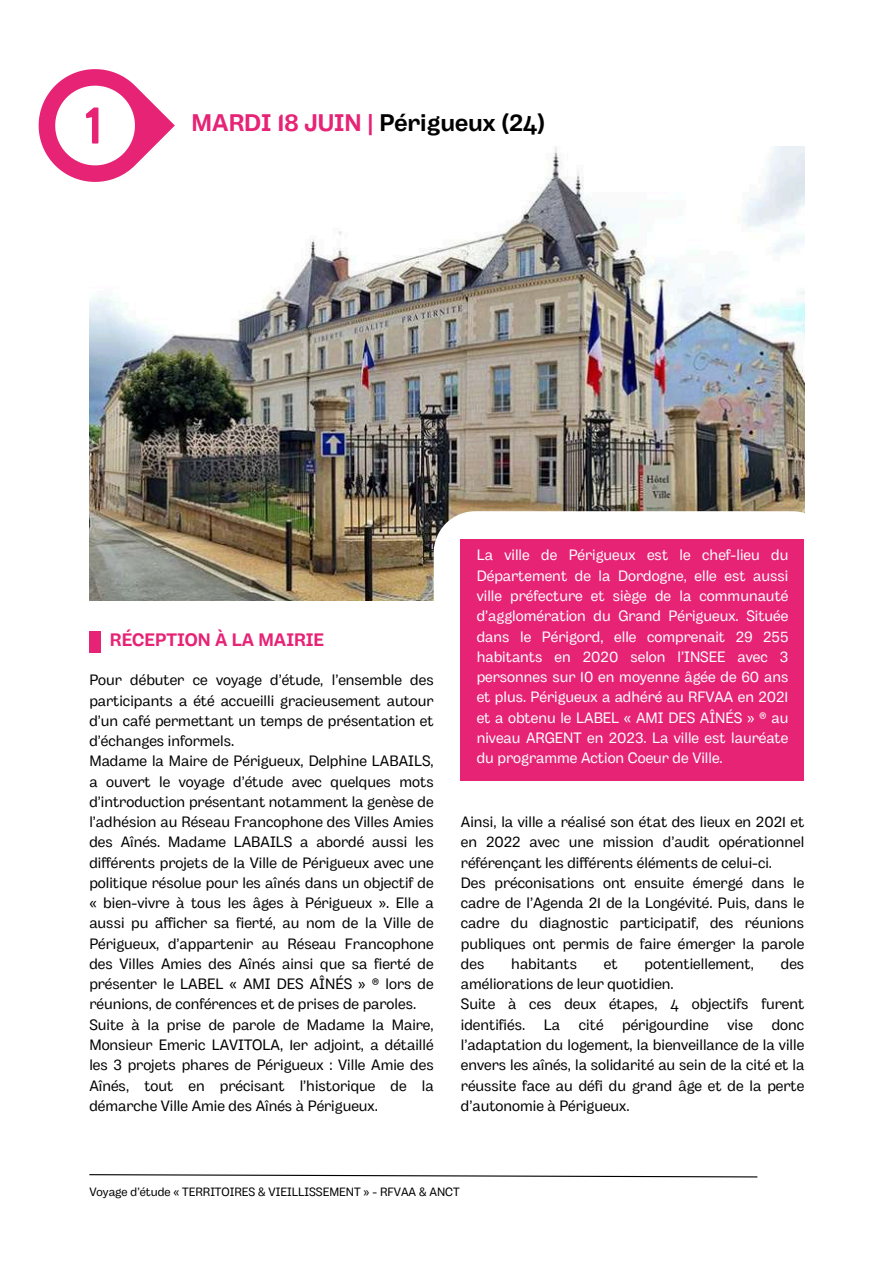
<style>
.page{position:relative;width:894px;height:1264px;background:#fff}
.page>*{position:absolute;margin:0;border:0;box-sizing:border-box;transform-origin:0 0}
.t1{font:700 24px "Body Grotesque";color:#000}
.t2{font:700 18px "Body Grotesque";color:#e62375}
.t3{font:15px/20.2px "Body Grotesque";color:#000}
.t4{font:15px/20.2px "Body Grotesque";color:#fff;text-align:justify}
.t5{font:12px "Body Grotesque";color:#000}
.s1{color:#e62375}
</style>
<div class="page">
<img style="left:89px;top:146px;width:715px;height:455px">
<div style="left:89px;top:631px;width:12px;height:22px;background:#e62375"></div>
<svg style="left:89px;top:1174px;width:669px;height:3px"></svg>
<svg style="left:433px;top:511px;width:372px;height:172px"></svg>
<div style="left:461px;top:539px;width:342px;height:241px;background:#e62375"></div>
<svg style="left:38px;top:69px;width:137px;height:136px"></svg>
<h1 class="t1" style="left:191px;top:108px;width:355px"><span class="s1">MARDI 18 JUIN |</span> Périgueux (24)</h1>
<p class="t2" style="left:110px;top:629px;width:215px">RÉCEPTION À LA MAIRIE</p>
<p class="t3" style="left:89px;top:671px;width:346px">Pour débuter ce voyage d’étude, l’ensemble des participants a été accueilli gracieusement autour d’un café permettant un temps de présentation et d’échanges informels.<br>Madame la Maire de Périgueux, Delphine LABAILS, a ouvert le voyage d’étude avec quelques mots d’introduction présentant notamment la genèse de l’adhésion au Réseau Francophone des Villes Amies des Aînés. Madame LABAILS a abordé aussi les différents projets de la Ville de Périgueux avec une politique résolue pour les aînés dans un objectif de « bien-vivre à tous les âges à Périgueux ». Elle a aussi pu afficher sa fierté, au nom de la Ville de Périgueux, d’appartenir au Réseau Francophone des Villes Amies des Aînés ainsi que sa fierté de présenter le LABEL « AMI DES AÎNÉS » ® lors de réunions, de conférences et de prises de paroles.<br>Suite à la prise de parole de Madame la Maire, Monsieur Emeric LAVITOLA, 1er adjoint, a détaillé les 3 projets phares de Périgueux : Ville Amie des Aînés, tout en précisant l’historique de la démarche Ville Amie des Aînés à Périgueux.</p>
<p class="t4" style="left:476px;top:546px;width:313px">La ville de Périgueux est le chef-lieu du Département de la Dordogne, elle est aussi ville préfecture et siège de la communauté d’agglomération du Grand Périgueux. Située dans le Périgord, elle comprenait 29 255 habitants en 2020 selon l’INSEE avec 3 personnes sur 10 en moyenne âgée de 60 ans et plus. Périgueux a adhéré au RFVAA en 2021 et a obtenu le LABEL « AMI DES AÎNÉS » ® au niveau ARGENT en 2023. La ville est lauréate du programme Action Coeur de Ville.</p>
<p class="t3" style="left:461px;top:813px;width:345px">Ainsi, la ville a réalisé son état des lieux en 2021 et en 2022 avec une mission d’audit opérationnel référençant les différents éléments de celui-ci.<br>Des préconisations ont ensuite émergé dans le cadre de l’Agenda 21 de la Longévité. Puis, dans le cadre du diagnostic participatif, des réunions publiques ont permis de faire émerger la parole des</p>
<p class="t3" style="left:511px;top:954px;width:67px">habitants</p>
<p class="t3" style="left:603px;top:954px;width:15px">et</p>
<p class="t3" style="left:644px;top:954px;width:111px">potentiellement,</p>
<p class="t3" style="left:780px;top:954px;width:25px">des</p>
<p class="t3" style="left:461px;top:975px;width:345px">améliorations de leur quotidien.<br>Suite à ces deux étapes, 4 objectifs furent identifiés. La cité périgourdine vise donc l’adaptation du logement, la bienveillance de la ville envers les aînés, la solidarité au sein de la cité et la réussite face au défi du grand âge et de la perte d’autonomie à Périgueux.</p>
<p class="t5" style="left:89px;top:1185px;width:372px">Voyage d’étude « TERRITOIRES &amp; VIEILLISSEMENT » - RFVAA &amp; ANCT</p>
</div>
